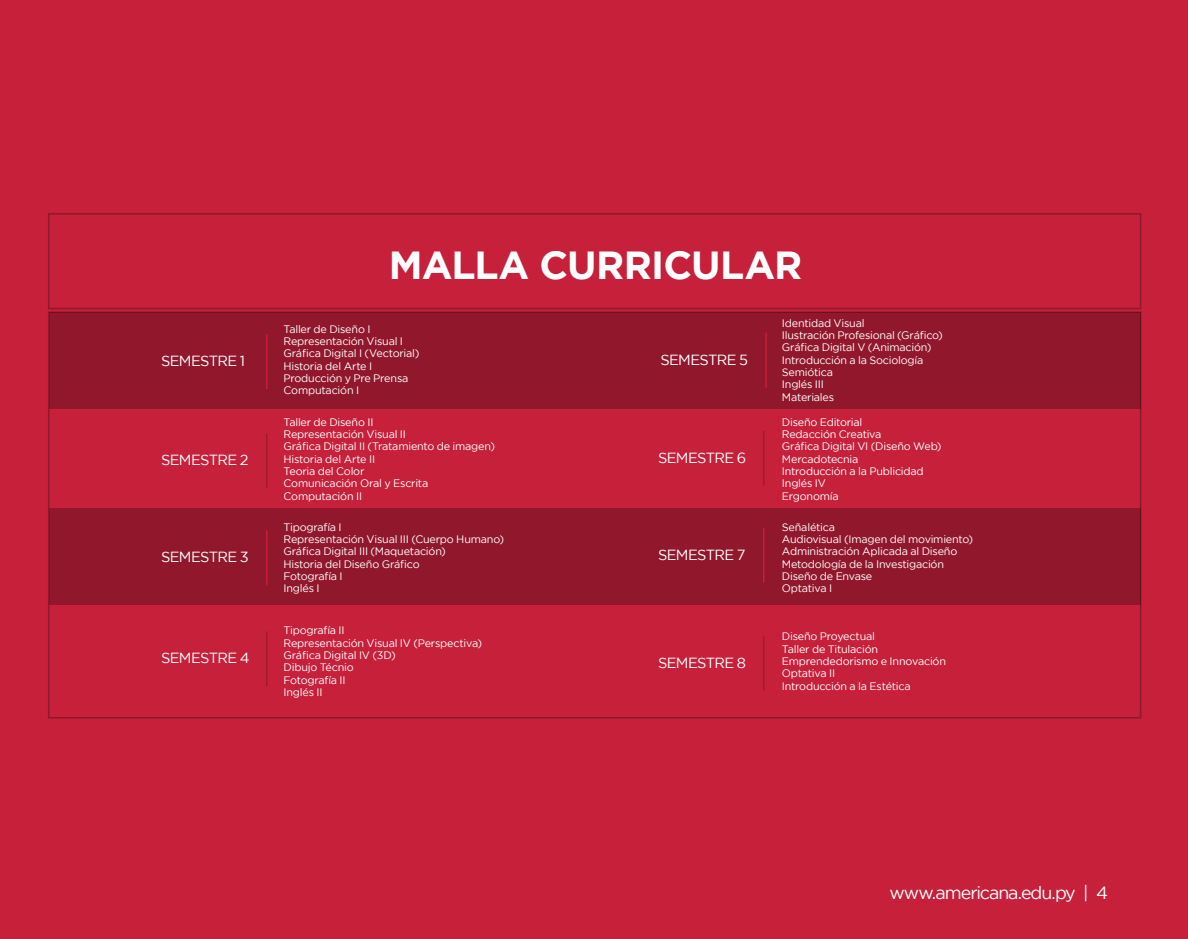
<style>
.page{position:relative;width:1188px;height:939px;background:#fff}
.page>*{position:absolute;margin:0;border:0;box-sizing:border-box;transform-origin:0 0}
.t1{font:700 39px "Gotham";letter-spacing:-.02em;color:#fff}
.t2{font:17.85px "Gotham";letter-spacing:-.06em;color:#fff}
.t3{font:14.7px "Gotham";letter-spacing:-.045em;color:#fff}
.t4{font:10.8px/12.3px "Gotham";letter-spacing:-.02em;color:#fff}
</style>
<div class="page">
<div style="left:0;top:0;width:1188px;height:938px;background:#c6203b"></div>
<div style="left:595px;top:508px;width:545px;height:96px;background:#91172c"></div>
<div style="left:595px;top:312px;width:545px;height:97px;background:#91172c"></div>
<hr style="left:765px;top:332px;width:2px;height:55px;background:#c71f3a">
<hr style="left:763px;top:430px;width:1px;height:55px;background:#d1d3d4">
<hr style="left:763px;top:527px;width:1px;height:55px;background:#c71f3a">
<hr style="left:763px;top:635px;width:1px;height:55px;background:#d1d3d4">
<div style="left:49px;top:508px;width:546px;height:96px;background:#91172c"></div>
<div style="left:49px;top:312px;width:546px;height:97px;background:#91172c"></div>
<hr style="left:266px;top:334px;width:1px;height:55px;background:#c71f3a">
<hr style="left:266px;top:433px;width:1px;height:55px;background:#d1d3d4">
<hr style="left:266px;top:530px;width:1px;height:55px;background:#c71f3a">
<hr style="left:266px;top:631px;width:1px;height:55px;background:#d1d3d4">
<h1 class="t1" style="left:389px;top:239px;width:415px">MALLA CURRICULAR</h1>
<h3 class="t3" style="left:161px;top:351px;width:86px">SEMESTRE 1</h3>
<h3 class="t3" style="left:161px;top:450px;width:89px">SEMESTRE 2</h3>
<h3 class="t3" style="left:161px;top:547px;width:89px">SEMESTRE 3</h3>
<h3 class="t3" style="left:161px;top:648px;width:90px">SEMESTRE 4</h3>
<p class="t4" style="left:284px;top:322px;width:137px">Taller de Diseño I<br>Representación Visual I<br>Gráfica Digital I (Vectorial)<br>Historia del Arte I<br>Producción y Pre Prensa<br>Computación I</p>
<p class="t4" style="left:284px;top:415px;width:213px">Taller de Diseño II<br>Representación Visual II<br>Gráfica Digital II (Tratamiento de imagen)<br>Historia del Arte II<br>Teoria del Color<br>Comunicación Oral y Escrita<br>Computación II</p>
<p class="t4" style="left:284px;top:520px;width:222px">Tipografía I<br>Representación Visual III (Cuerpo Humano)<br>Gráfica Digital III (Maquetación)<br>Historia del Diseño Gráfico<br>Fotografía I<br>Inglés I</p>
<p class="t4" style="left:284px;top:624px;width:200px">Tipografía II<br>Representación Visual IV (Perspectiva)<br>Gráfica Digital IV (3D)<br>Dibujo Técnio<br>Fotografía II<br>Inglés II</p>
<h3 class="t3" style="left:660px;top:350px;width:89px">SEMESTRE 5</h3>
<h3 class="t3" style="left:658px;top:448px;width:90px">SEMESTRE 6</h3>
<h3 class="t3" style="left:658px;top:544px;width:89px">SEMESTRE 7</h3>
<h3 class="t3" style="left:658px;top:652px;width:90px">SEMESTRE 8</h3>
<p class="t4" style="left:782px;top:316px;width:162px">Identidad Visual<br>Ilustración Profesional (Gráfico)<br>Gráfica Digital V (Animación)<br>Introducción a la Sociología<br>Semiótica<br>Inglés III<br>Materiales</p>
<p class="t4" style="left:782px;top:415px;width:161px">Diseño Editorial<br>Redacción Creativa<br>Gráfica Digital VI (Diseño Web)<br>Mercadotecnia<br>Introducción a la Publicidad<br>Inglés IV<br>Ergonomía</p>
<p class="t4" style="left:782px;top:520px;width:193px">Señalética<br>Audiovisual (Imagen del movimiento)<br>Administración Aplicada al Diseño<br>Metodología de la Investigación<br>Diseño de Envase<br>Optativa I</p>
<p class="t4" style="left:782px;top:630px;width:166px">Diseño Proyectual<br>Taller de Titulación<br>Emprendedorismo e Innovación<br>Optativa II<br>Introducción a la Estética</p>
<h2 class="t2" style="left:889px;top:881px;width:220px">www.americana.edu.py | 4</h2>
</div>
